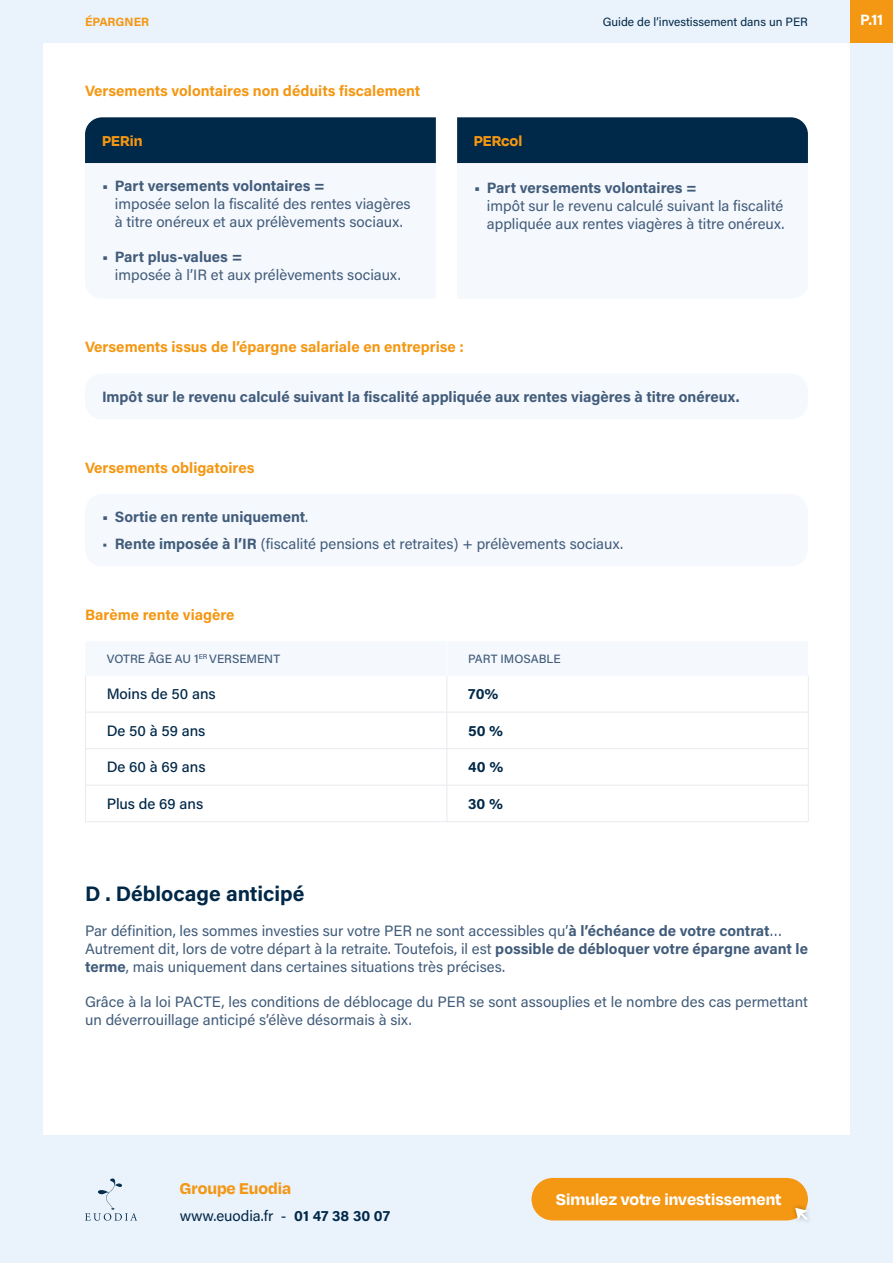
<style>
.page{position:relative;width:893px;height:1263px;background:#fff}
.page>*{position:absolute;margin:0;border:0;box-sizing:border-box;transform-origin:0 0}
.t1{font:700 21px "Acumin Pro";color:#002848}
.t2{font:700 18px "Degular";color:#fff}
.t3{font:700 18px "Degular";color:#f49712}
.t4{font:700 16.5px "Degular";color:#f49712}
.t5{font:15px/18px "Acumin Pro";color:#415c7a}
.t6{font:700 15px "Acumin Pro";color:#415c7a}
.t7{font:700 15px "Acumin Pro";color:#f49712}
.t8{font:500 15px "Acumin Pro";color:#002848}
.t9{font:15px "Acumin Pro";color:#002848}
.t10{font:700 15px "Acumin Pro";color:#002848}
.t11{font:700 15px "Acumin Pro";color:#fff}
.t12{font:500 12px "Acumin Pro";color:#415c7a}
.t13{font:12px "Acumin Pro";color:#002848}
.t14{font:700 12px "Acumin Pro";letter-spacing:-.005em;color:#f49712}
.s1{font-weight:400}
.s2{font-weight:700}
</style>
<div class="page">
<div style="left:0;top:1135px;width:893px;height:128px;background:#eaf2fb"></div>
<div style="left:0;top:0;width:850px;height:43px;background:#eaf2fb"></div>
<svg style="left:85px;top:1178px;width:52px;height:43px"></svg>
<div style="left:850px;top:43px;width:43px;height:1092px;background:#eaf2fb"></div>
<div style="left:0;top:43px;width:43px;height:1092px;background:#eaf2fb"></div>
<div style="left:850px;top:0;width:43px;height:43px;background:#f49712"></div>
<div style="left:531px;top:1178px;width:277px;height:42px;background:#f49712;border-radius:21px"></div>
<div style="left:791px;top:1203px;width:21px;height:22px;background:#000;opacity:.3"></div>
<svg style="left:795px;top:1208px;width:13px;height:12px"></svg>
<div style="left:85px;top:117px;width:351px;height:46px;background:#002848"></div>
<svg style="left:85px;top:163px;width:351px;height:1px"></svg>
<div style="left:457px;top:117px;width:351px;height:46px;background:#002848"></div>
<svg style="left:457px;top:163px;width:351px;height:1px"></svg>
<div style="left:85px;top:373px;width:723px;height:46px;background:#f5f8fd;border-radius:17px"></div>
<div style="left:85px;top:494px;width:723px;height:72px;background:#f5f8fd;border-radius:17px"></div>
<hr style="left:446px;top:675px;width:1px;height:37px;background:#e8eaef">
<hr style="left:808px;top:675px;width:1px;height:37px;background:#e8eaef">
<hr style="left:85px;top:712px;width:362px;height:1px;background:#e8eaef">
<hr style="left:447px;top:712px;width:362px;height:1px;background:#e8eaef">
<hr style="left:446px;top:712px;width:1px;height:36px;background:#e8eaef">
<hr style="left:808px;top:712px;width:1px;height:36px;background:#e8eaef">
<hr style="left:85px;top:748px;width:362px;height:1px;background:#e8eaef">
<hr style="left:447px;top:748px;width:362px;height:1px;background:#e8eaef">
<hr style="left:446px;top:749px;width:1px;height:36px;background:#e8eaef">
<hr style="left:808px;top:749px;width:1px;height:36px;background:#e8eaef">
<hr style="left:85px;top:785px;width:362px;height:1px;background:#e8eaef">
<hr style="left:447px;top:785px;width:362px;height:1px;background:#e8eaef">
<hr style="left:446px;top:785px;width:1px;height:36px;background:#e8eaef">
<hr style="left:808px;top:785px;width:1px;height:36px;background:#e8eaef">
<hr style="left:85px;top:675px;width:1px;height:37px;background:#e8eaef">
<hr style="left:85px;top:712px;width:1px;height:36px;background:#e8eaef">
<hr style="left:85px;top:749px;width:1px;height:36px;background:#e8eaef">
<hr style="left:85px;top:785px;width:1px;height:36px;background:#e8eaef">
<hr style="left:85px;top:821px;width:362px;height:1px;background:#e8eaef">
<hr style="left:447px;top:821px;width:362px;height:1px;background:#e8eaef">
<p class="t14" style="left:85px;top:13px;width:65px">ÉPARGNER</p>
<p class="t13" style="left:603px;top:13px;width:207px">Guide de l’investissement dans un PER</p>
<p class="t11" style="left:860px;top:9px;width:25px">P.11</p>
<p class="t7" style="left:85px;top:80px;width:337px">Versements volontaires non déduits fiscalement</p>
<p class="t4" style="left:102px;top:130px;width:42px">PERin</p>
<p class="t6" style="left:102px;top:175px;width:224px">• Part versements volontaires =</p>
<p class="t5" style="left:115px;top:194px;width:297px">imposée selon la fiscalité des rentes viagères à titre onéreux et aux prélèvements sociaux.</p>
<p class="t6" style="left:102px;top:246px;width:142px">• Part plus-values =</p>
<p class="t5" style="left:115px;top:265px;width:287px">imposée à l’IR et aux prélèvements sociaux.</p>
<p class="t4" style="left:474px;top:130px;width:50px">PERcol</p>
<p class="t6" style="left:474px;top:177px;width:224px">• Part versements volontaires =</p>
<p class="t5" style="left:487px;top:196px;width:299px">impôt sur le revenu calculé suivant la fiscalité appliquée aux rentes viagères à titre onéreux.</p>
<p class="t7" style="left:85px;top:336px;width:380px">Versements issus de l’épargne salariale en entreprise :</p>
<p class="t6" style="left:102px;top:386px;width:639px">Impôt sur le revenu calculé suivant la fiscalité appliquée aux rentes viagères à titre onéreux.</p>
<p class="t7" style="left:85px;top:457px;width:171px">Versements obligatoires</p>
<p class="t6" style="left:102px;top:506px;width:208px">• Sortie en rente uniquement<span class="s1">.</span></p>
<p class="t5" style="left:102px;top:534px;width:523px">• <span class="s2">Rente imposée à l’IR</span> (fiscalité pensions et retraites) + prélèvements sociaux.</p>
<p class="t7" style="left:85px;top:604px;width:151px">Barème rente viagère</p>
<p class="t12" style="left:107px;top:650px;width:175px">VOTRE ÂGE AU 1<sup>ER</sup> VERSEMENT</p>
<p class="t12" style="left:468px;top:650px;width:94px">PART IMOSABLE</p>
<p class="t8" style="left:107px;top:684px;width:111px">Moins de 50 ans</p>
<p class="t10" style="left:468px;top:683px;width:32px">70%</p>
<p class="t8" style="left:107px;top:720px;width:100px">De 50 à 59 ans</p>
<p class="t10" style="left:468px;top:720px;width:37px">50 %</p>
<p class="t8" style="left:107px;top:757px;width:100px">De 60 à 69 ans</p>
<p class="t10" style="left:468px;top:757px;width:37px">40 %</p>
<p class="t8" style="left:107px;top:793px;width:98px">Plus de 69 ans</p>
<p class="t10" style="left:468px;top:793px;width:36px">30 %</p>
<h1 class="t1" style="left:85px;top:879px;width:221px">D . Déblocage anticipé</h1>
<p class="t5" style="left:85px;top:921px;width:724px">Par définition, les sommes investies sur votre PER ne sont accessibles qu’<span class="s2">à l’échéance de votre contrat</span>…<br>Autrement dit, lors de votre départ à la retraite. Toutefois, il est <span class="s2">possible de débloquer votre épargne avant le terme</span>, mais uniquement dans certaines situations très précises.</p>
<p class="t5" style="left:85px;top:992px;width:724px">Grâce à la loi PACTE, les conditions de déblocage du PER se sont assouplies et le nombre des cas permettant un déverrouillage anticipé s’élève désormais à six.</p>
<p class="t3" style="left:180px;top:1177px;width:113px">Groupe Euodia</p>
<p class="t9" style="left:180px;top:1205px;width:212px">www.euodia.fr - <span class="s2">01 47 38 30 07</span></p>
<p class="t2" style="left:556px;top:1188px;width:227px">Simulez votre investissement</p>
</div>
